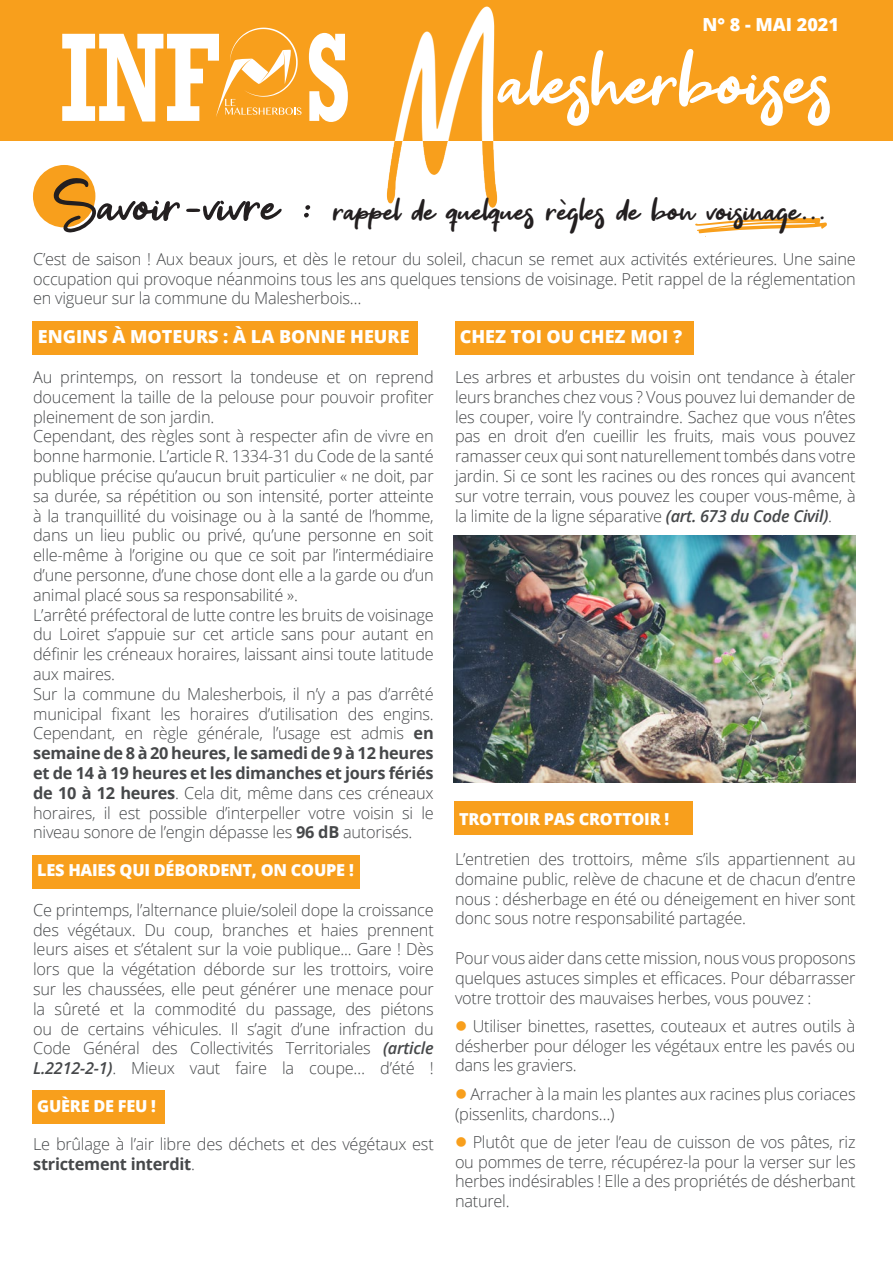
<style>
.page{position:relative;width:893px;height:1263px;background:#fff}
.page>*{position:absolute;margin:0;border:0;box-sizing:border-box;transform-origin:0 0}
.t1{font:108px "Get Show";color:#fff}
.t2{font:45px "Get Show";color:#231f20}
.t3{font:800 18px "Open Sans";color:#fff}
.t4{font:300 16.5px/19.8px "Open Sans";letter-spacing:-.015em;color:#46484a;text-align:justify}
.t5{font:800 16.5px "Open Sans";letter-spacing:-.015em;color:#fff}
.s1{font-family:"Rockwell";font-weight:700;font-size:128.25px}
.s2{font-size:72px}
.s3{font-weight:700}
.s4{font-weight:600;font-style:italic}
.s5{color:#f89f1c}
</style>
<div class="page">
<div style="left:33px;top:321px;width:385px;height:34px;background:#f89f1c"></div>
<div style="left:33px;top:855px;width:327px;height:34px;background:#f89f1c"></div>
<div style="left:33px;top:1090px;width:132px;height:34px;background:#f89f1c"></div>
<div style="left:454px;top:801px;width:238px;height:34px;background:#f89f1c"></div>
<div style="left:455px;top:321px;width:238px;height:34px;background:#f89f1c"></div>
<img style="left:371px;top:140px;width:144px;height:68px">
<svg style="left:695px;top:218px;width:132px;height:19px"></svg>
<div style="left:33px;top:165px;width:62px;height:62px;background:#f89f1c;border-radius:50%"></div>
<div style="left:0;top:0;width:893px;height:140px;background:#f89f1c"></div>
<img style="left:395px;top:6px;width:100px;height:134px">
<svg style="left:216px;top:28px;width:86px;height:89px"></svg>
<img style="left:454px;top:535px;width:401px;height:247px">
<p class="t3" style="left:702px;top:11px;width:138px">N° 8 - MAI 2021</p>
<p class="t1" style="left:60px;top:21px;width:774px"><span class="s1">INF S</span> alesherboises</p>
<p class="t2" style="left:54px;top:185px;width:774px"><span class="s2">Savoir-vivre :</span> rappel de quelques règles de bon voisinage...</p>
<p class="t4" style="left:33px;top:248px;width:824px">C’est de saison ! Aux beaux jours, et dès le retour du soleil, chacun se remet aux activités extérieures. Une saine occupation qui provoque néanmoins tous les ans quelques tensions de voisinage. Petit rappel de la réglementation en vigueur sur la commune du Malesherbois…</p>
<p class="t3" style="left:38px;top:323px;width:373px">ENGINS À MOTEURS : À LA BONNE HEURE</p>
<p class="t4" style="left:33px;top:367px;width:402px">Au printemps, on ressort la tondeuse et on reprend doucement la taille de la pelouse pour pouvoir profiter pleinement de son jardin.</p>
<p class="t4" style="left:33px;top:426px;width:402px">Cependant, des règles sont à respecter afin de vivre en bonne harmonie. L’article R. 1334-31 du Code de la santé publique précise qu’aucun bruit particulier « ne doit, par sa durée, sa répétition ou son intensité, porter atteinte à la tranquillité du voisinage ou à la santé de l’homme, dans un lieu public ou privé, qu’une personne en soit elle-même à l’origine ou que ce soit par l’intermédiaire d’une personne, d’une chose dont elle a la garde ou d’un animal placé sous sa responsabilité ».</p>
<p class="t4" style="left:33px;top:604px;width:402px">L’arrêté préfectoral de lutte contre les bruits de voisinage du Loiret s’appuie sur cet article sans pour autant en définir les créneaux horaires, laissant ainsi toute latitude aux maires.</p>
<p class="t4" style="left:33px;top:683px;width:402px">Sur la commune du Malesherbois, il n’y a pas d’arrêté municipal fixant les horaires d’utilisation des engins.<br>Cependant, en règle générale, l’usage est admis <span class="s3">en semaine de 8 à 20 heures, le samedi de 9 à 12 heures et de 14 à 19 heures et les dimanches et jours fériés de 10 à 12 heures</span>. Cela dit, même dans ces créneaux horaires, il est possible d’interpeller votre voisin si le niveau sonore de l’engin dépasse les <span class="s3">96 dB</span> autorisés.</p>
<p class="t5" style="left:37px;top:858px;width:318px">LES HAIES QUI DÉBORDENT, ON COUPE !</p>
<p class="t4" style="left:33px;top:899px;width:402px">Ce printemps, l’alternance pluie/soleil dope la croissance des végétaux. Du coup, branches et haies prennent leurs aises et s’étalent sur la voie publique... Gare ! Dès lors que la végétation déborde sur les trottoirs, voire sur les chaussées, elle peut générer une menace pour la sûreté et la commodité du passage, des piétons ou de certains véhicules. Il s’agit d’une infraction du Code Général des Collectivités Territoriales <span class="s4">(article L.2212-2-1)</span>. Mieux vaut faire la coupe… d’été !</p>
<p class="t5" style="left:37px;top:1093px;width:120px">GUÈRE DE FEU !</p>
<p class="t4" style="left:33px;top:1133px;width:402px">Le brûlage à l’air libre des déchets et des végétaux est <span class="s3">strictement interdit</span>.</p>
<p class="t3" style="left:460px;top:323px;width:224px">CHEZ TOI OU CHEZ MOI ?</p>
<p class="t4" style="left:455px;top:367px;width:402px">Les arbres et arbustes du voisin ont tendance à étaler leurs branches chez vous ? Vous pouvez lui demander de les couper, voire l’y contraindre. Sachez que vous n’êtes pas en droit d’en cueillir les fruits, mais vous pouvez ramasser ceux qui sont naturellement tombés dans votre jardin. Si ce sont les racines ou des ronces qui avancent sur votre terrain, vous pouvez les couper vous-même, à la limite de la ligne séparative <span class="s4">(art. 673 du Code Civil)</span>.</p>
<p class="t5" style="left:459px;top:807px;width:212px">TROTTOIR PAS CROTTOIR !</p>
<p class="t4" style="left:455px;top:848px;width:402px">L’entretien des trottoirs, même s’ils appartiennent au domaine public, relève de chacune et de chacun d’entre nous : désherbage en été ou déneigement en hiver sont donc sous notre responsabilité partagée.</p>
<p class="t4" style="left:455px;top:947px;width:402px">Pour vous aider dans cette mission, nous vous proposons quelques astuces simples et efficaces. Pour débarrasser votre trottoir des mauvaises herbes, vous pouvez :</p>
<p class="t4" style="left:455px;top:1015px;width:402px"><span class="s5">●</span> Utiliser binettes, rasettes, couteaux et autres outils à désherber pour déloger les végétaux entre les pavés ou dans les graviers.</p>
<p class="t4" style="left:455px;top:1083px;width:402px"><span class="s5">●</span> Arracher à la main les plantes aux racines plus coriaces (pissenlits, chardons…)</p>
<p class="t4" style="left:455px;top:1131px;width:402px"><span class="s5">●</span> Plutôt que de jeter l’eau de cuisson de vos pâtes, riz ou pommes de terre, récupérez-la pour la verser sur les herbes indésirables ! Elle a des propriétés de désherbant naturel.</p>
</div>
